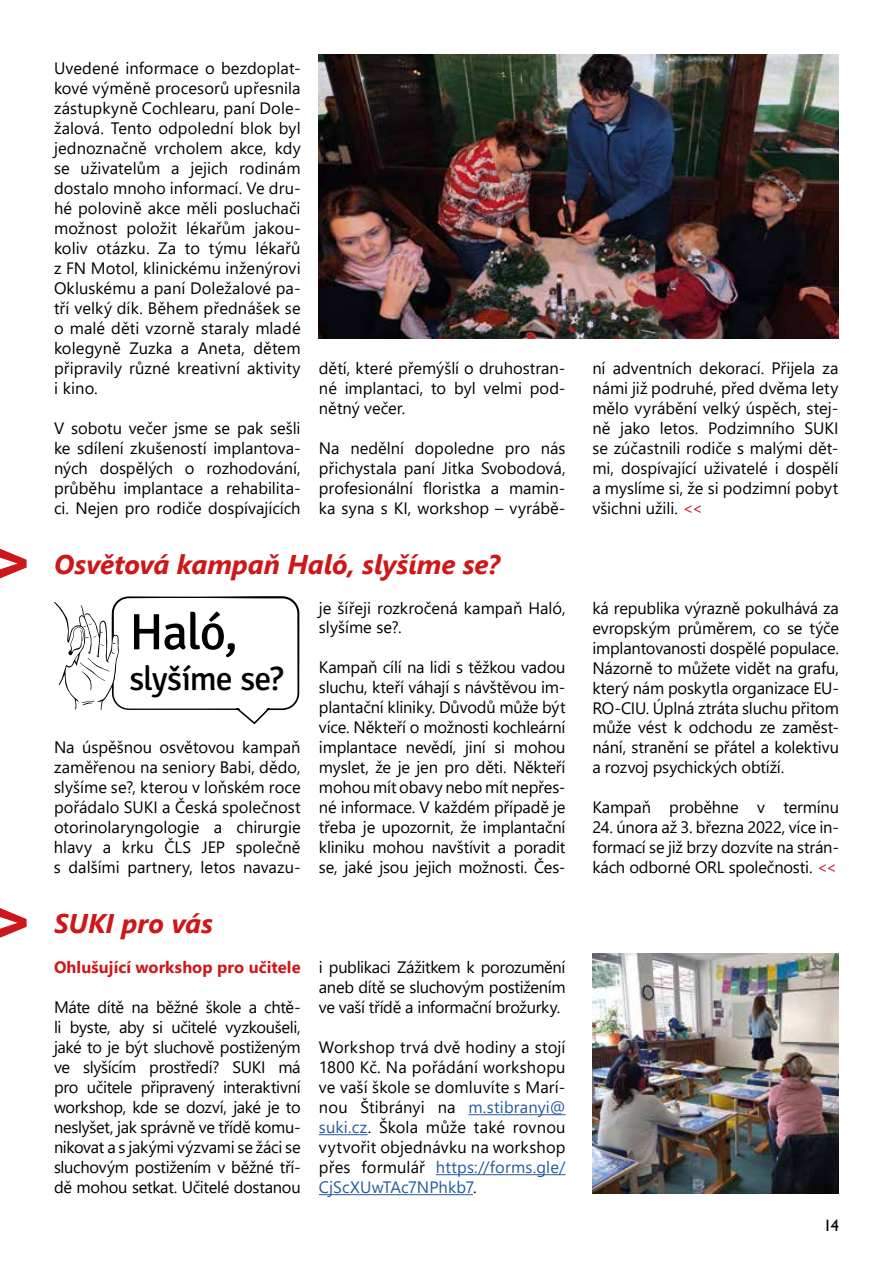
<style>
.page{position:relative;width:893px;height:1263px;background:#fff}
.page>*{position:absolute;margin:0;border:0;box-sizing:border-box;transform-origin:0 0}
.t1{font:50.85px "Signika";color:#000}
.t2{font:33.9px "Signika";letter-spacing:-.025em;color:#000}
.t3{font:italic 700 27px "Segoe UI";letter-spacing:-.005em;color:#cd1719}
.t4{font:16.5px/20px "Segoe UI";letter-spacing:-.005em;color:#000;text-align:justify}
.t5{font:700 16.5px "Segoe UI";letter-spacing:.005em;color:#cd1719}
.t6{font:16.5px "Gill Sans";color:#000}
.s1{color:#275b9b}
.s2{color:#cd1719}
</style>
<div class="page">
<img style="left:319px;top:54px;width:520px;height:284px">
<hr style="left:468px;top:1114px;width:98px;height:1px;background:#275b9b">
<hr style="left:319px;top:1134px;width:49px;height:1px;background:#275b9b">
<hr style="left:436px;top:1174px;width:130px;height:1px;background:#275b9b">
<hr style="left:319px;top:1194px;width:154px;height:1px;background:#275b9b">
<svg style="left:0;top:549px;width:27px;height:29px"></svg>
<svg style="left:54px;top:596px;width:245px;height:128px"></svg>
<svg style="left:0;top:908px;width:27px;height:30px"></svg>
<img style="left:592px;top:953px;width:247px;height:240px">
<p class="t4" style="left:54px;top:57px;width:248px">Uvedené informace o bezdoplat&shy;kové výměně procesorů upřesnila zástupkyně Cochlearu, paní Dole&shy;žalová. Tento odpolední blok byl jednoznačně vrcholem akce, kdy se uživatelům a jejich rodinám dostalo mnoho informací. Ve dru&shy;hé polovině akce měli posluchači možnost položit lékařům jakou&shy;koliv otázku. Za to týmu lékařů z FN Motol, klinickému inženýrovi Okluskému a paní Doležalové pa&shy;tří velký dík. Během přednášek se o malé děti vzorně staraly mladé kolegyně Zuzka a Aneta, dětem připravily různé kreativní aktivity i kino.</p>
<p class="t4" style="left:54px;top:416px;width:248px">V sobotu večer jsme se pak sešli ke sdílení zkušeností implantova&shy;ných dospělých o rozhodování, průběhu implantace a rehabilita&shy;ci. Nejen pro rodiče dospívajících</p>
<p class="t4" style="left:319px;top:356px;width:248px">dětí, které přemýšlí o druhostran&shy;né implantaci, to byl velmi pod&shy;nětný večer.</p>
<p class="t4" style="left:319px;top:436px;width:248px">Na nedělní dopoledne pro nás přichystala paní Jitka Svobodová, profesionální floristka a mamin&shy;ka syna s KI, workshop – vyrábě-</p>
<h3 class="t3" style="left:54px;top:539px;width:448px">Osvětová kampaň Haló, slyšíme se?</h3>
<h1 class="t1" style="left:129px;top:596px;width:110px">Haló,</h1>
<h2 class="t2" style="left:129px;top:654px;width:156px">slyšíme se?</h2>
<p class="t4" style="left:319px;top:596px;width:248px">je šířeji rozkročená kampaň Haló, slyšíme se?.</p>
<p class="t4" style="left:319px;top:656px;width:248px">Kampaň cílí na lidi s těžkou vadou sluchu, kteří váhají s návštěvou im&shy;plantační kliniky. Důvodů může být více. Někteří o možnosti kochleární implantace nevědí, jiní si mohou myslet, že je jen pro děti. Někteří mohou mít obavy nebo mít nepřes&shy;né informace. V každém případě je třeba je upozornit, že implantační kliniku mohou navštívit a poradit se, jaké jsou jejich možnosti. Čes-</p>
<p class="t4" style="left:54px;top:736px;width:248px">Na úspěšnou osvětovou kampaň zaměřenou na seniory Babi, dědo, slyšíme se?, kterou v loňském roce pořádalo SUKI a Česká společnost otorinolaryngologie a chirurgie hlavy a krku ČLS JEP společně s dalšími partnery, letos navazu-</p>
<h3 class="t3" style="left:54px;top:898px;width:160px">SUKI pro vás</h3>
<p class="t5" style="left:54px;top:952px;width:248px">Ohlušující workshop pro učitele</p>
<p class="t4" style="left:54px;top:996px;width:248px">Máte dítě na běžné škole a chtě&shy;li byste, aby si učitelé vyzkoušeli, jaké to je být sluchově postiženým ve slyšícím prostředí? SUKI má pro učitele připravený interaktivní workshop, kde se dozví, jaké je to neslyšet, jak správně ve třídě komu&shy;nikovat a s jakými výzvami se žáci se sluchovým postižením v běžné tří&shy;dě mohou setkat. Učitelé dostanou</p>
<p class="t4" style="left:319px;top:956px;width:248px">i publikaci Zážitkem k porozumění aneb dítě se sluchovým postižením ve vaší třídě a informační brožurky.</p>
<p class="t4" style="left:319px;top:1036px;width:248px">Workshop trvá dvě hodiny a stojí 1800 Kč. Na pořádání workshopu ve vaší škole se domluvíte s Marí&shy;nou Štibrányi na <span class="s1">m.stibranyi@ suki.cz</span>. Škola může také rovnou vytvořit objednávku na workshop přes formulář <span class="s1">https://forms.gle/ CjScXUwTAc7NPhkb7</span>.</p>
<p class="t4" style="left:592px;top:356px;width:248px">ní adventních dekorací. Přijela za námi již podruhé, před dvěma lety mělo vyrábění velký úspěch, stej&shy;ně jako letos. Podzimního SUKI se zúčastnili rodiče s malými dět&shy;mi, dospívající uživatelé i dospělí a myslíme si, že si podzimní pobyt všichni užili. <span class="s2">&lt;&lt;</span></p>
<p class="t4" style="left:592px;top:596px;width:248px">ká republika výrazně pokulhává za evropským průměrem, co se týče implantovanosti dospělé populace.<br>Názorně to můžete vidět na grafu, který nám poskytla organizace EU-RO-CIU. Úplná ztráta sluchu přitom může vést k odchodu ze zaměst&shy;nání, stranění se přátel a kolektivu a rozvoj psychických obtíží.</p>
<p class="t4" style="left:592px;top:796px;width:248px">Kampaň proběhne v termínu</p>
<p class="t4" style="left:592px;top:816px;width:248px">24. února až 3. března 2022, více in&shy;formací se již brzy dozvíte na strán&shy;kách odborné ORL společnosti. <span class="s2">&lt;&lt;</span></p>
<p class="t6" style="left:823px;top:1216px;width:17px">14</p>
</div>
